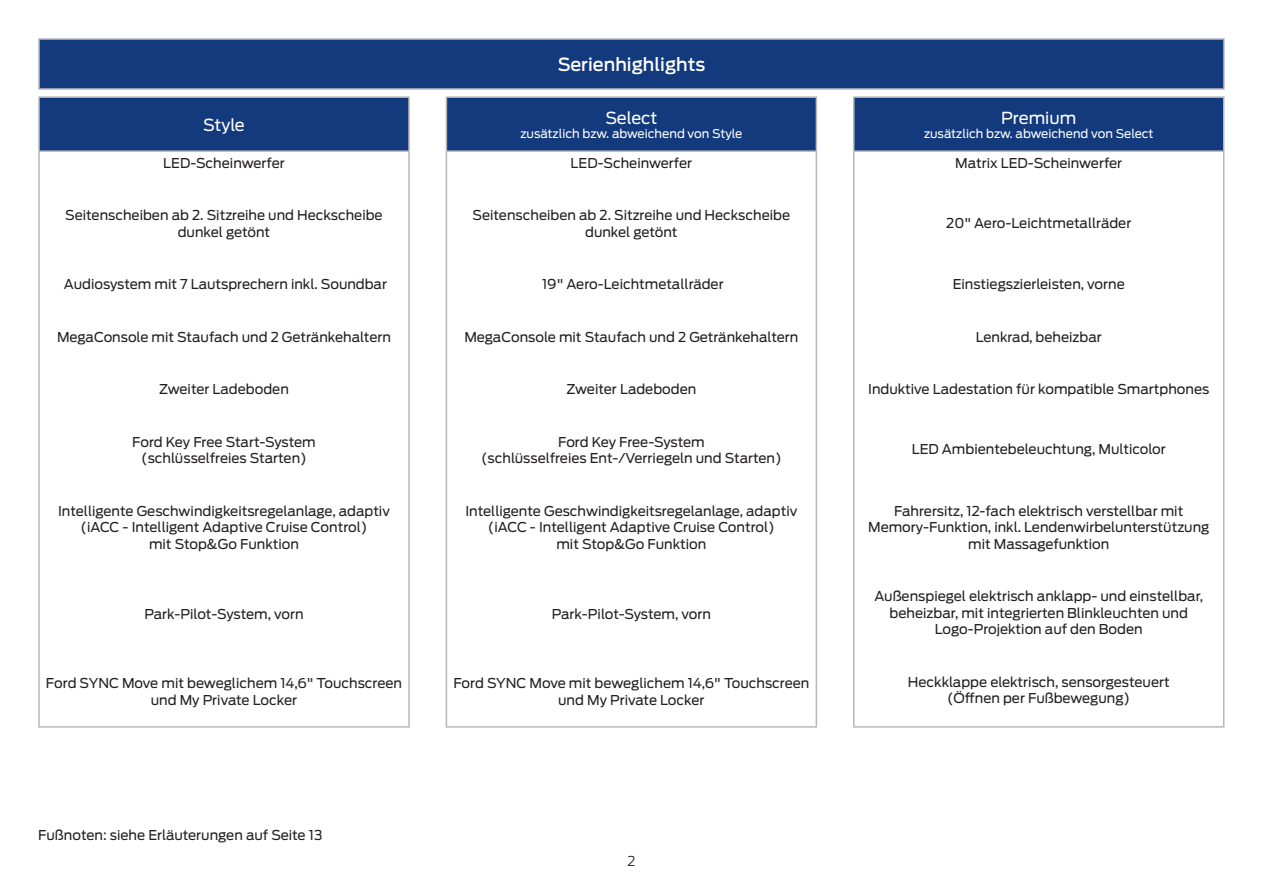
<style>
.page{position:relative;width:1263px;height:893px;background:#fff}
.page>*{position:absolute;margin:0;border:0;box-sizing:border-box;transform-origin:0 0}
.t1{font:500 18px "Ford Antenna";color:#fff}
.t2{font:16.5px "Ford Antenna";letter-spacing:-.01em;color:#fff}
.t3{font:13.5px/16.5px "Ford Antenna";color:#231f20;text-align:center}
.t4{font:300 13.5px "Ford Antenna";color:#231f20}
.t5{font:12px "Ford Antenna";color:#fff}
</style>
<div class="page">
<div style="left:39px;top:39px;width:1185px;height:50px;background:#133a7c"></div>
<hr style="left:38px;top:38px;width:1187px;height:2px;background:#b6b7bb">
<hr style="left:38px;top:40px;width:2px;height:48px;background:#b6b7bb">
<hr style="left:1223px;top:40px;width:2px;height:48px;background:#b6b7bb">
<hr style="left:38px;top:88px;width:1187px;height:2px;background:#b6b7bb">
<div style="left:40px;top:98px;width:1183px;height:52px;background:#133a7c"></div>
<svg style="left:410px;top:97px;width:443px;height:54px"></svg>
<hr style="left:408px;top:152px;width:2px;height:574px;background:#b6b7bb">
<hr style="left:853px;top:152px;width:1px;height:574px;background:#b6b7bb">
<hr style="left:1223px;top:152px;width:1px;height:574px;background:#b6b7bb">
<hr style="left:38px;top:152px;width:2px;height:574px;background:#b6b7bb">
<hr style="left:38px;top:726px;width:372px;height:2px;background:#b6b7bb">
<hr style="left:853px;top:726px;width:371px;height:2px;background:#b6b7bb">
<hr style="left:38px;top:96px;width:372px;height:2px;background:#b6b7bb">
<hr style="left:38px;top:98px;width:2px;height:52px;background:#b6b7bb">
<hr style="left:408px;top:98px;width:2px;height:52px;background:#b6b7bb">
<hr style="left:446px;top:96px;width:371px;height:2px;background:#b6b7bb">
<hr style="left:446px;top:98px;width:1px;height:52px;background:#b6b7bb">
<hr style="left:816px;top:98px;width:1px;height:52px;background:#b6b7bb">
<hr style="left:853px;top:96px;width:371px;height:2px;background:#b6b7bb">
<hr style="left:853px;top:98px;width:1px;height:52px;background:#b6b7bb">
<hr style="left:1223px;top:98px;width:1px;height:52px;background:#b6b7bb">
<hr style="left:38px;top:150px;width:372px;height:2px;background:#b6b7bb">
<hr style="left:853px;top:150px;width:371px;height:2px;background:#b6b7bb">
<hr style="left:446px;top:150px;width:371px;height:2px;background:#b6b7bb">
<hr style="left:446px;top:152px;width:1px;height:574px;background:#b6b7bb">
<hr style="left:816px;top:152px;width:1px;height:574px;background:#b6b7bb">
<hr style="left:446px;top:726px;width:371px;height:2px;background:#b6b7bb">
<h1 class="t1" style="left:558px;top:49px;width:149px">Serienhighlights</h1>
<p class="t2" style="left:203px;top:111px;width:43px">Style</p>
<p class="t2" style="left:605px;top:103px;width:53px">Select</p>
<p class="t5" style="left:520px;top:123px;width:224px">zusätzlich bzw. abweichend von Style</p>
<p class="t2" style="left:1001px;top:103px;width:76px">Premium</p>
<p class="t5" style="left:924px;top:123px;width:231px">zusätzlich bzw. abweichend von Select</p>
<p class="t3" style="left:163px;top:153px;width:123px">LED-Scheinwerfer</p>
<p class="t3" style="left:571px;top:153px;width:123px">LED-Scheinwerfer</p>
<p class="t3" style="left:955px;top:153px;width:168px">Matrix LED-Scheinwerfer</p>
<p class="t3" style="left:65px;top:206px;width:319px">Seitenscheiben ab 2. Sitzreihe und Heckscheibe dunkel getönt</p>
<p class="t3" style="left:64px;top:275px;width:325px">Audiosystem mit 7 Lautsprechern inkl. Soundbar</p>
<p class="t3" style="left:57px;top:327px;width:335px">MegaConsole mit Staufach und 2 Getränkehaltern</p>
<p class="t3" style="left:159px;top:380px;width:131px">Zweiter Ladeboden</p>
<p class="t3" style="left:473px;top:206px;width:319px">Seitenscheiben ab 2. Sitzreihe und Heckscheibe dunkel getönt</p>
<p class="t3" style="left:542px;top:275px;width:183px">19" Aero-Leichtmetallräder</p>
<p class="t3" style="left:464px;top:327px;width:335px">MegaConsole mit Staufach und 2 Getränkehaltern</p>
<p class="t3" style="left:566px;top:380px;width:131px">Zweiter Ladeboden</p>
<p class="t3" style="left:946px;top:213px;width:187px">20" Aero-Leichtmetallräder</p>
<p class="t3" style="left:953px;top:275px;width:174px">Einstiegszierleisten, vorne</p>
<p class="t3" style="left:976px;top:327px;width:128px">Lenkrad, beheizbar</p>
<p class="t3" style="left:868px;top:380px;width:343px">Induktive Ladestation für kompatible Smartphones</p>
<p class="t3" style="left:132px;top:432px;width:185px">Ford Key Free Start-System (schlüsselfreies Starten)</p>
<p class="t3" style="left:58px;top:501px;width:333px">Intelligente Geschwindigkeitsregelanlage, adaptiv (iACC - Intelligent Adaptive Cruise Control)<br>mit Stop&amp;Go Funktion</p>
<p class="t3" style="left:481px;top:432px;width:302px">Ford Key Free-System<br>(schlüsselfreies Ent-/Verriegeln und Starten)</p>
<p class="t3" style="left:465px;top:501px;width:333px">Intelligente Geschwindigkeitsregelanlage, adaptiv (iACC - Intelligent Adaptive Cruise Control)<br>mit Stop&amp;Go Funktion</p>
<p class="t3" style="left:144px;top:605px;width:161px">Park-Pilot-System, vorn</p>
<p class="t3" style="left:552px;top:605px;width:161px">Park-Pilot-System, vorn</p>
<p class="t3" style="left:46px;top:674px;width:358px">Ford SYNC Move mit beweglichem 14,6" Touchscreen und My Private Locker</p>
<p class="t3" style="left:453px;top:674px;width:358px">Ford SYNC Move mit beweglichem 14,6" Touchscreen und My Private Locker</p>
<p class="t3" style="left:912px;top:440px;width:256px">LED Ambientebeleuchtung, Multicolor</p>
<p class="t3" style="left:868px;top:501px;width:343px">Fahrersitz, 12-fach elektrisch verstellbar mit<br>Memory-Funktion, inkl. Lendenwirbelunterstützung mit Massagefunktion</p>
<p class="t3" style="left:874px;top:587px;width:330px">Außenspiegel elektrisch anklapp- und einstellbar, beheizbar, mit integrierten Blinkleuchten und<br>Logo-Projektion auf den Boden</p>
<p class="t3" style="left:908px;top:672px;width:263px">Heckklappe elektrisch, sensorgesteuert (Öffnen per Fußbewegung)</p>
<p class="t3" style="left:38px;top:825px;width:286px">Fußnoten: siehe Erläuterungen auf Seite 13</p>
<p class="t4" style="left:627px;top:849px;width:9px">2</p>
</div>
